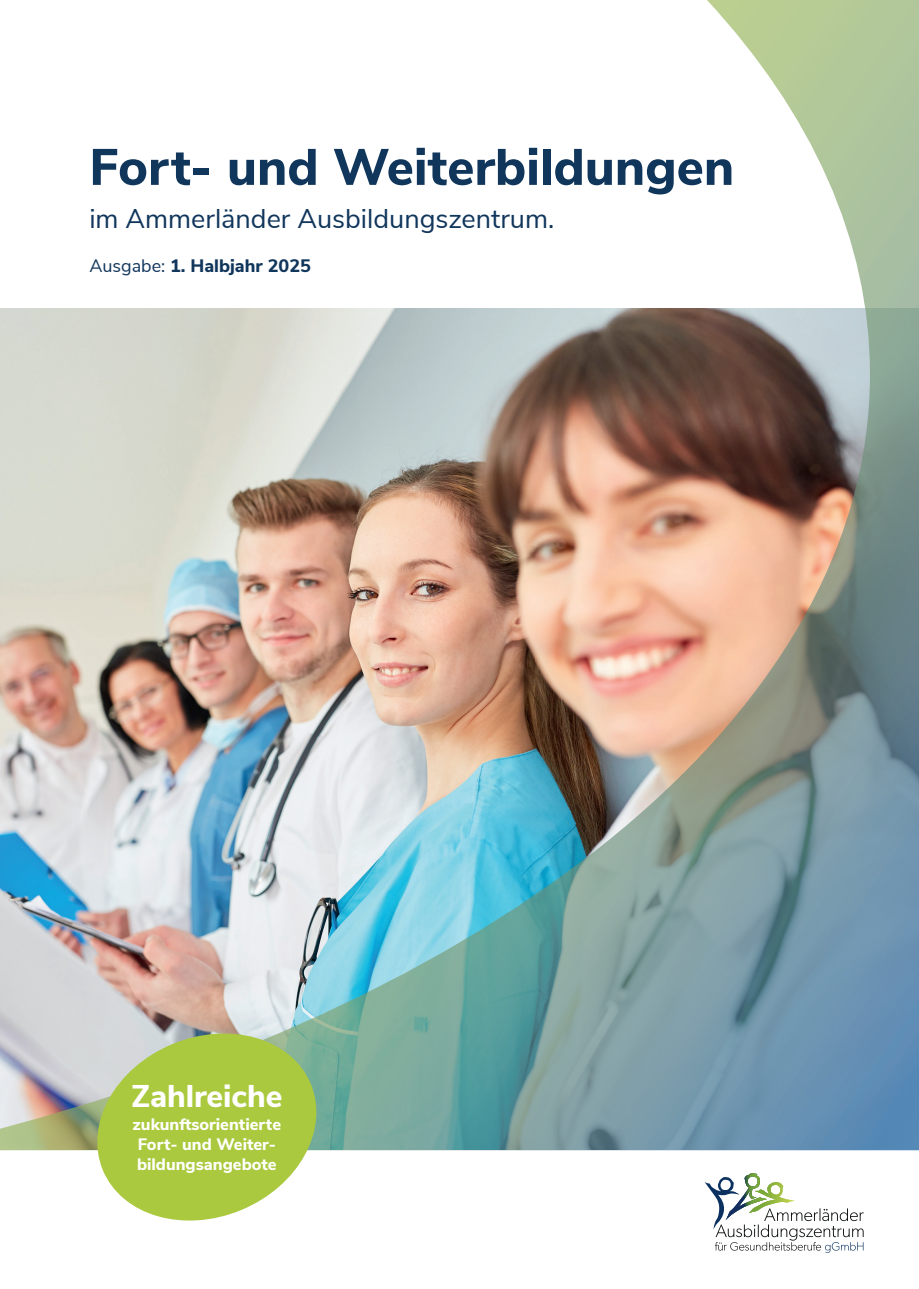
<style>
.page{position:relative;width:919px;height:1289px;background:#fff}
.page>*{position:absolute;margin:0;border:0;box-sizing:border-box;transform-origin:0 0}
.t1{font:800 51px "Nunito Sans";color:#11365c}
.t2{font:800 31.35px "Nunito Sans";color:#fff}
.t3{font:27px "Nunito Sans";color:#11365c}
.Tabelle_Übersicht{font:800 18px "Nunito Sans";color:#11365c}
.t4{font:800 16.5px/19.8px "Nunito Sans";color:#fff}
.s1{font-weight:400}
</style>
<div class="page">
<img style="left:0;top:0;width:918px;height:1150px">
<svg style="left:84px;top:1020px;width:246px;height:201px;background:#b7ce72"></svg>
<svg style="left:704px;top:1177px;width:159px;height:75px"></svg>
<img style="left:725px;top:1173px;width:42px;height:47px">
<p class="t1" style="left:89px;top:130px;width:646px">Fort- und Weiterbildungen</p>
<p class="t3" style="left:89px;top:199px;width:466px">im Ammerländer Ausbildungszentrum.</p>
<p class="Tabelle_Übersicht" style="left:89px;top:252px;width:223px"><span class="s1">Ausgabe:</span> 1. Halbjahr 2025</p>
<p class="t2" style="left:131px;top:1073px;width:153px">Zahlreiche</p>
<p class="t4" style="left:132px;top:1113px;width:150px">zukunftsorientierte<br>Fort- und Weiter&shy;bildungsangebote</p>
</div>
